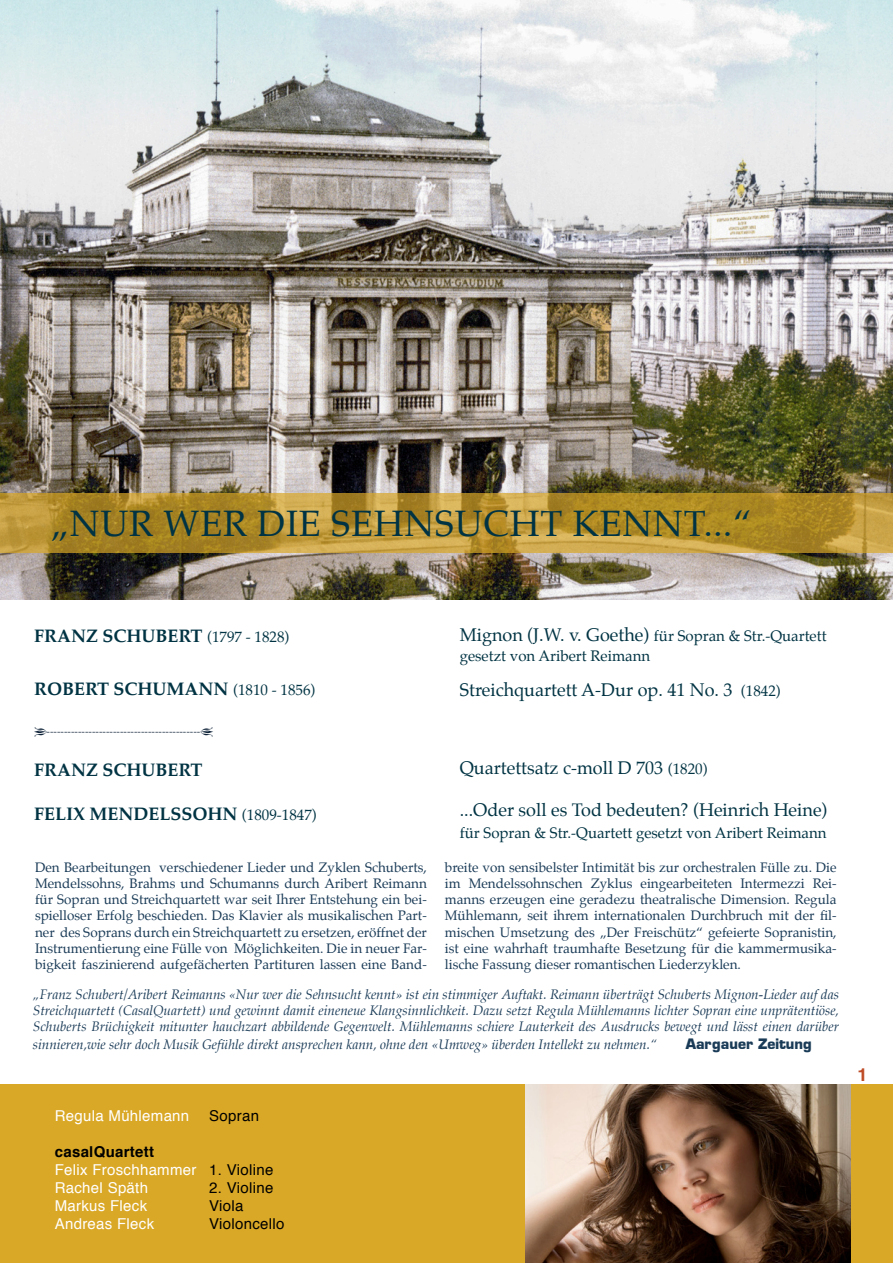
<style>
.page{position:relative;width:893px;height:1263px;background:#fff}
.page>*{position:absolute;margin:0;border:0;box-sizing:border-box;transform-origin:0 0}
.Uhrzeiten_Typewrite{font:36px "Palatino";letter-spacing:.02em;color:#003343}
.Musiker{font:18px "Palatino";color:#003343}
.Lead{font:700 18px "Palatino";color:#003343}
.t1{font:700 18px "Helvetica";color:#be4c26}
.Musiker-2{font:15px "Palatino";color:#003343}
.Musiker-3{font:15px "Helvetica";letter-spacing:.02em;color:#fff}
.Musiker-4{font:15px "Helvetica";letter-spacing:.02em;color:#000}
.Musiker-5{font:700 15px "Eugenio";color:#1a3b57}
.Musiker-6{font:700 15px "Helvetica";letter-spacing:.02em;color:#000}
.Musiker-7{font:13.5px/16.2px "Palatino";color:#1a3b57;text-align:justify}
.Musiker-8{font:italic 13.5px/16.2px "Palatino";color:#1a3b57;text-align:justify}
.Lead-2{font:300 10.5px "Helvetica";color:#0f2339}
.s1{font-size:18px}
.s2{font-size:15px}
.s3{font-weight:400;font-size:15px}
.s4{color:#000}
</style>
<div class="page">
<div style="left:0;top:1084px;width:893px;height:179px;background:#daa827"></div>
<img style="left:0;top:0;width:893px;height:600px">
<svg style="left:0;top:493px;width:893px;height:60px;background:#b69132"></svg>
<img style="left:526px;top:1084px;width:324px;height:179px">
<p class="Uhrzeiten_Typewrite" style="left:51px;top:494px;width:701px">„NUR WER DIE SEHNSUCHT KENNT...“</p>
<p class="Musiker-2" style="left:460px;top:623px;width:368px"><span class="s1">Mignon (J.W. v. Goethe)</span> für Sopran &amp; Str.-Quartett</p>
<p class="Musiker-2" style="left:460px;top:643px;width:192px">gesetzt von Aribert Reimann</p>
<p class="Musiker" style="left:460px;top:675px;width:323px">Streichquartett A-Dur op. 41 No. 3 <span class="s2">(1842)</span></p>
<p class="Lead" style="left:34px;top:620px;width:257px">FRANZ SCHUBERT <span class="s3">(1797 - 1828)</span></p>
<p class="Lead" style="left:34px;top:673px;width:283px">ROBERT SCHUMANN <span class="s3">(1810 - 1856)</span></p>
<p class="Lead-2" style="left:47px;top:722px;width:155px">--------------------------------------------</p>
<p class="Lead" style="left:34px;top:755px;width:170px">FRANZ SCHUBERT</p>
<p class="Lead" style="left:34px;top:799px;width:284px">FELIX MENDELSSOHN <span class="s3">(1809-1847)</span></p>
<p class="Musiker-7" style="left:35px;top:859px;width:393px">Den Bearbeitungen verschiedener Lieder und Zyklen Schuberts, Mendelssohns, Brahms und Schumanns durch Aribert Reimann für Sopran und Streichquartett war seit Ihrer Entstehung ein bei&shy;spielloser Erfolg beschieden. Das Klavier als musikalischen Part&shy;ner des Soprans durch ein Streichquartett zu ersetzen, eröffnet der Instrumentierung eine Fülle von Möglichkeiten. Die in neuer Far&shy;bigkeit faszinierend aufgefächerten Partituren lassen eine Band-</p>
<p class="Musiker-7" style="left:445px;top:859px;width:393px">breite von sensibelster Intimität bis zur orchestralen Fülle zu. Die im Mendelssohnschen Zyklus eingearbeiteten Intermezzi Rei&shy;manns erzeugen eine geradezu theatralische Dimension. Regula Mühlemann, seit ihrem internationalen Durchbruch mit der fil&shy;mischen Umsetzung des „Der Freischütz“ gefeierte Sopranistin, ist eine wahrhaft traumhafte Besetzung für die kammermusika&shy;lische Fassung dieser romantischen Liederzyklen.</p>
<p class="Musiker-8" style="left:33px;top:986px;width:807px">„Franz Schubert/Aribert Reimanns «Nur wer die Sehnsucht kennt» ist ein stimmiger Auftakt. Reimann überträgt Schuberts Mignon-Lieder auf das Streichquartett (CasalQuartett) und gewinnt damit eineneue Klangsinnlichkeit. Dazu setzt Regula Mühlemanns lichter Sopran eine unprätentiöse, Schuberts Brüchigkeit mitunter hauchzart abbildende Gegenwelt. Mühlemanns schiere Lauterkeit des Ausdrucks bewegt und lässt einen darüber</p>
<p class="Musiker-8" style="left:33px;top:1036px;width:625px">sinnieren,wie sehr doch Musik Gefühle direkt ansprechen kann, ohne den «Umweg» überden Intellekt zu nehmen.“</p>
<p class="Musiker-5" style="left:686px;top:1035px;width:127px">Aargauer Zeitung</p>
<p class="Musiker" style="left:460px;top:752px;width:249px">Quartettsatz c-moll D 703 <span class="s2">(1820)</span></p>
<p class="Musiker" style="left:460px;top:795px;width:369px">...Oder soll es Tod bedeuten? (Heinrich Heine)</p>
<p class="Musiker-2" style="left:460px;top:820px;width:368px">für Sopran &amp; Str.-Quartett gesetzt von Aribert Reimann</p>
<p class="Musiker-3" style="left:55px;top:1104px;width:136px">Regula Mühlemann</p>
<p class="Musiker-4" style="left:209px;top:1104px;width:51px">Sopran</p>
<p class="Musiker-6" style="left:55px;top:1140px;width:101px">casalQuartett</p>
<p class="Musiker-3" style="left:55px;top:1158px;width:220px">Felix Froschhammer <span class="s4">1. Violine</span></p>
<p class="Musiker-3" style="left:55px;top:1176px;width:95px">Rachel Späth</p>
<p class="Musiker-4" style="left:209px;top:1176px;width:66px">2. Violine</p>
<p class="Musiker-3" style="left:55px;top:1194px;width:94px">Markus Fleck</p>
<p class="Musiker-4" style="left:209px;top:1194px;width:36px">Viola</p>
<p class="Musiker-3" style="left:55px;top:1212px;width:101px">Andreas Fleck</p>
<p class="Musiker-4" style="left:209px;top:1212px;width:77px">Violoncello</p>
<p class="t1" style="left:857px;top:1060px;width:12px">1</p>
</div>
